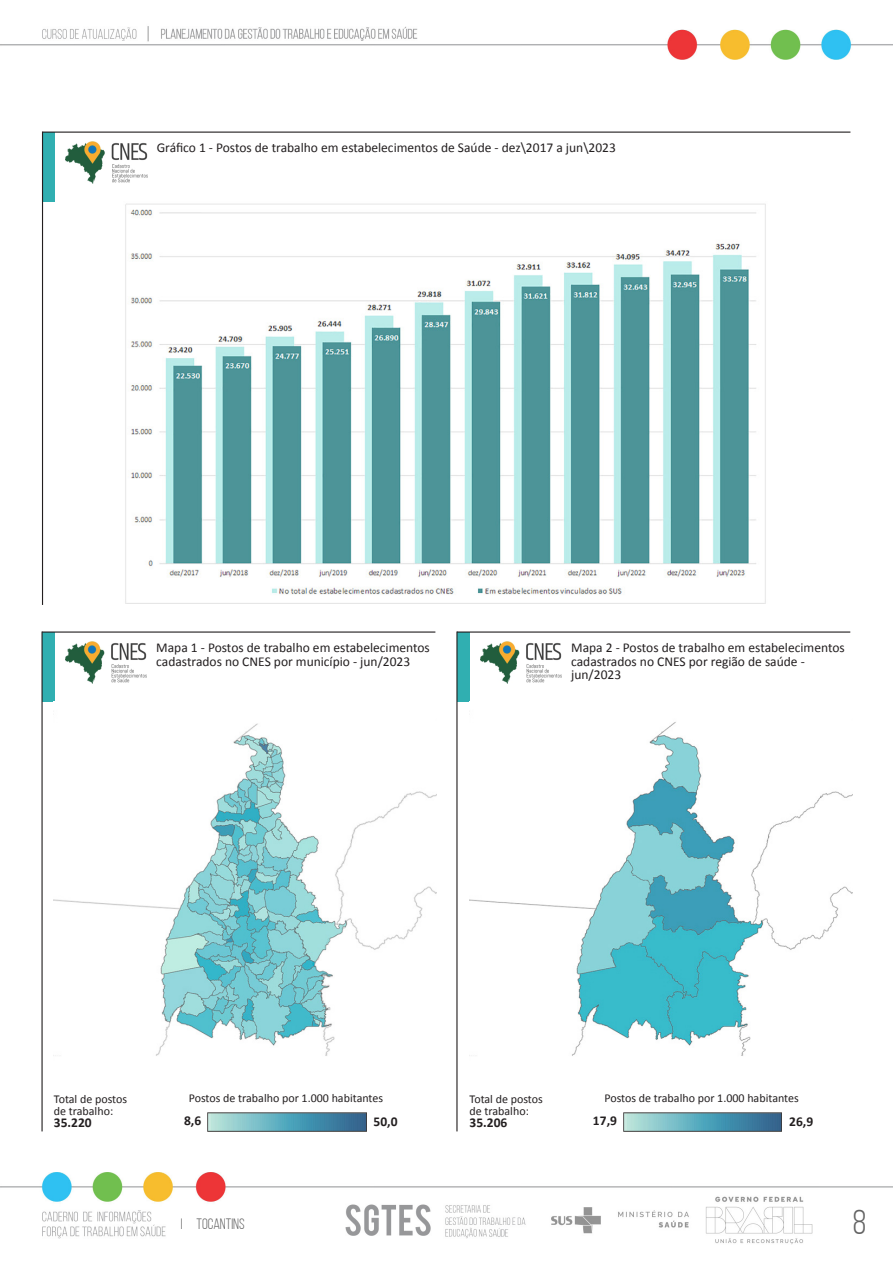
<style>
.page{position:relative;width:893px;height:1263px;background:#fff}
.page>*{position:absolute;margin:0;border:0;box-sizing:border-box;transform-origin:0 0}
.t1{font:34.5px "Bebas Neue";color:#636363}
.t2{font:15px "Bebas Neue";color:#636363}
.t3{font:13.5px/13.5px "Calibri";color:#231f20}
.t4{font:700 13.5px "Calibri";color:#231f20}
.t5{font:12px/12px "Calibri";color:#231f20}
</style>
<div class="page">
<img style="left:0;top:26px;width:893px;height:33px">
<img style="left:0;top:1172px;width:893px;height:73px">
<img style="left:43px;top:202px;width:723px;height:403px">
<div style="left:43px;top:132px;width:12px;height:70px;background:#30afb1"></div>
<img style="left:66px;top:142px;width:81px;height:42px">
<hr style="left:43px;top:132px;width:807px;height:1px;background:#231f20">
<hr style="left:42px;top:132px;width:1px;height:473px;background:#231f20">
<div style="left:42px;top:632px;width:12px;height:69px;background:#30afb1"></div>
<img style="left:65px;top:642px;width:82px;height:41px">
<hr style="left:42px;top:631px;width:393px;height:2px;background:#231f20">
<hr style="left:41px;top:631px;width:2px;height:500px;background:#231f20">
<img style="left:54px;top:723px;width:383px;height:333px">
<div style="left:457px;top:632px;width:12px;height:69px;background:#30afb1"></div>
<img style="left:480px;top:642px;width:82px;height:41px">
<hr style="left:457px;top:631px;width:393px;height:2px;background:#231f20">
<hr style="left:456px;top:631px;width:2px;height:500px;background:#231f20">
<img style="left:470px;top:722px;width:382px;height:334px">
<img style="left:208px;top:1112px;width:158px;height:19px">
<img style="left:623px;top:1112px;width:159px;height:19px">
<p class="t3" style="left:157px;top:141px;width:461px">Gráfico 1 - Postos de trabalho em estabelecimentos de Saúde - dez\2017 a jun\2023</p>
<p class="t3" style="left:156px;top:641px;width:275px">Mapa 1 - Postos de trabalho em estabelecimentos cadastrados no CNES por município - jun/2023</p>
<p class="t3" style="left:571px;top:641px;width:275px">Mapa 2 - Postos de trabalho em estabelecimentos cadastrados no CNES por região de saúde - jun/2023</p>
<p class="t5" style="left:189px;top:1092px;width:196px">Postos de trabalho por 1.000 habitantes</p>
<p class="t4" style="left:184px;top:1111px;width:19px">8,6</p>
<p class="t5" style="left:604px;top:1092px;width:196px">Postos de trabalho por 1.000 habitantes</p>
<p class="t4" style="left:593px;top:1111px;width:26px">17,9</p>
<p class="t5" style="left:54px;top:1092px;width:75px">Total de postos de trabalho:</p>
<p class="t4" style="left:54px;top:1113px;width:39px">35.220</p>
<p class="t4" style="left:789px;top:1112px;width:26px">26,9</p>
<p class="t5" style="left:470px;top:1092px;width:75px">Total de postos de trabalho:</p>
<p class="t4" style="left:470px;top:1113px;width:39px">35.206</p>
<p class="t4" style="left:373px;top:1112px;width:26px">50,0</p>
<p class="t2" style="left:181px;top:1216px;width:65px">I TOCANTINS</p>
<h1 class="t1" style="left:853px;top:1204px;width:15px">8</h1>
</div>
